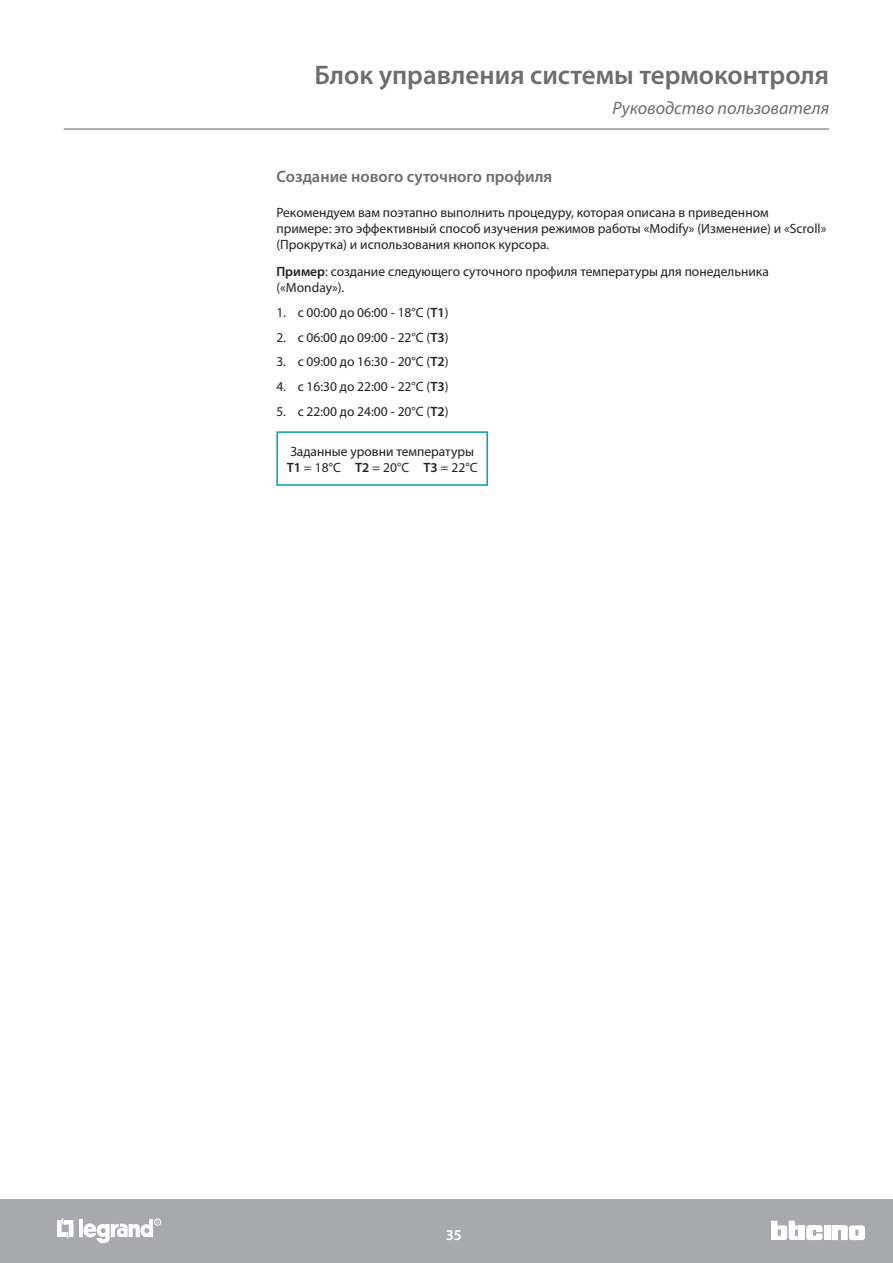
<style>
.page{position:relative;width:893px;height:1263px;background:#fff}
.page>*{position:absolute;margin:0;border:0;box-sizing:border-box;transform-origin:0 0}
.t1{font:600 27px "Myriad Pro";color:#6c6d70}
.t2{font:italic 18px "Myriad Pro";color:#6c6d70}
.t3{font:600 16.5px "Myriad Pro";color:#6c6d70}
.t4{font:600 15px "Myriad Pro";color:#fff}
.t5{font:13.5px/16.2px "Myriad Pro";color:#231f20}
.s1{font-weight:600}
</style>
<div class="page">
<hr style="left:64px;top:128px;width:765px;height:2px;background:#939598">
<div style="left:0;top:1199px;width:893px;height:64px;background:#a8a9ad"></div>
<div style="left:799px;top:1225px;width:6px;height:15px;background:#fff"></div>
<div style="left:824px;top:1225px;width:6px;height:15px;background:#fff"></div>
<svg style="left:832px;top:1225px;width:33px;height:15px"></svg>
<svg style="left:771px;top:1220px;width:27px;height:20px"></svg>
<svg style="left:806px;top:1225px;width:16px;height:15px"></svg>
<hr style="left:79px;top:1219px;width:4px;height:18px;background:#fff">
<svg style="left:57px;top:1218px;width:16px;height:20px"></svg>
<div style="left:154px;top:1219px;width:7px;height:6px;border:1px solid #fff;border-radius:50%"></div>
<svg style="left:83px;top:1219px;width:76px;height:25px"></svg>
<div style="left:276px;top:431px;width:212px;height:55px;border:2px solid #00a0b0"></div>
<h1 class="t1" style="left:314px;top:58px;width:516px">Блок управления системы термоконтроля</h1>
<h2 class="t2" style="left:612px;top:97px;width:218px">Руководство пользователя</h2>
<p class="t3" style="left:276px;top:166px;width:277px">Создание нового суточного профиля</p>
<p class="t5" style="left:276px;top:204px;width:551px">Рекомендуем вам поэтапно выполнить процедуру, которая описана в приведенном примере: это эффективный способ изучения режимов работы «Modify» (Изменение) и «Scroll» (Прокрутка) и использования кнопок курсора.</p>
<p class="t5" style="left:276px;top:263px;width:494px"><span class="s1">Пример</span>: создание следующего суточного профиля температуры для понедельника («Monday»).</p>
<p class="t5" style="left:276px;top:304px;width:174px">1. с 00:00 до 06:00 - 18°C (<span class="s1">T1</span>)</p>
<p class="t5" style="left:276px;top:329px;width:174px">2. с 06:00 до 09:00 - 22°C (<span class="s1">T3</span>)</p>
<p class="t5" style="left:276px;top:353px;width:174px">3. с 09:00 до 16:30 - 20°C (<span class="s1">T2</span>)</p>
<p class="t5" style="left:276px;top:378px;width:174px">4. с 16:30 до 22:00 - 22°C (<span class="s1">T3</span>)</p>
<p class="t5" style="left:276px;top:403px;width:174px">5. с 22:00 до 24:00 - 20°C (<span class="s1">T2</span>)</p>
<p class="t5" style="left:287px;top:443px;width:192px">Заданные уровни температуры<br><span class="s1">T1</span> = 18°C <span class="s1">T2</span> = 20°C <span class="s1">T3</span> = 22°C</p>
<p class="t4" style="left:446px;top:1225px;width:18px">35</p>
</div>
